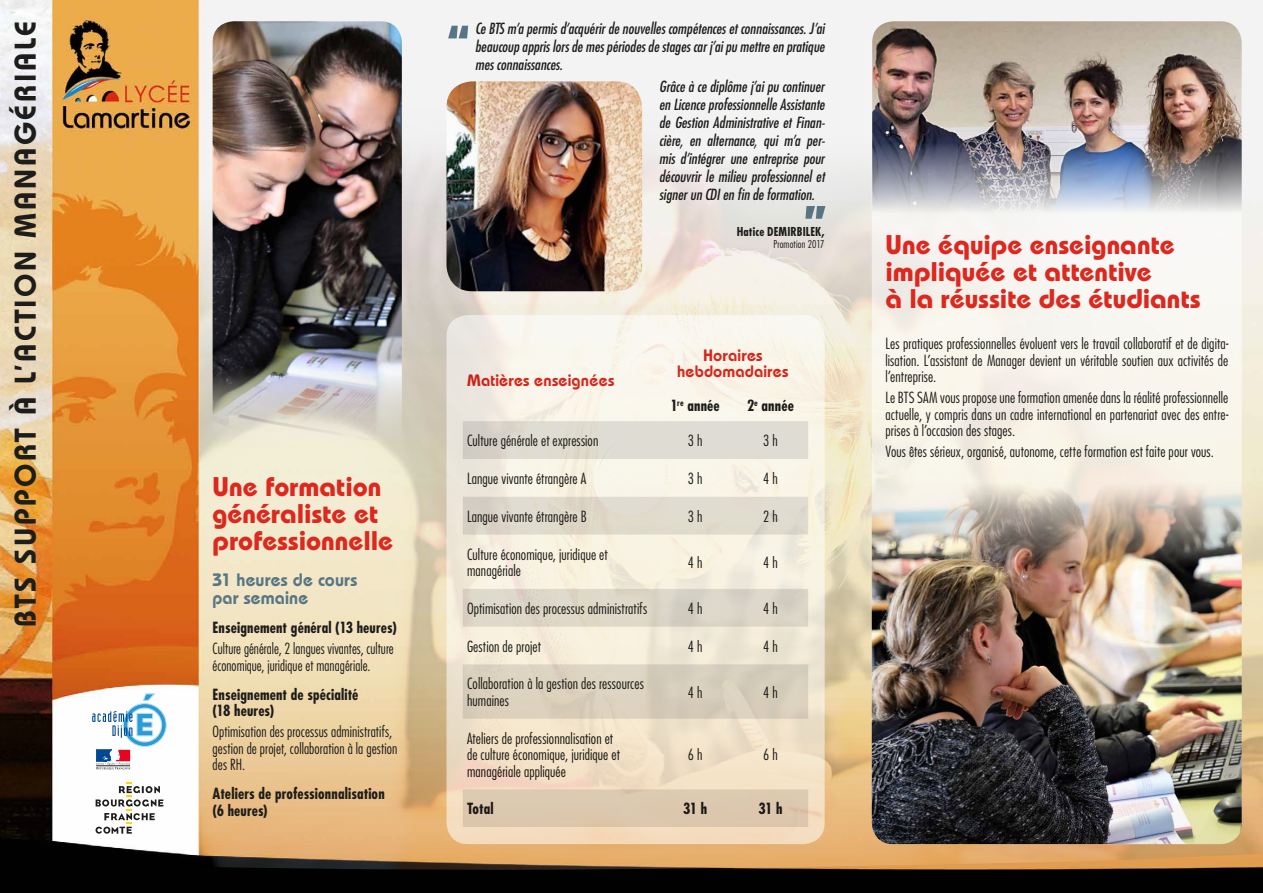
<style>
.page{position:relative;width:1263px;height:893px;background:#fff}
.page>*{position:absolute;margin:0;border:0;box-sizing:border-box;transform-origin:0 0}
.t1{font:800 54px "Bauhaus";color:#577584}
.t2{font:600 30px "Bauhaus";letter-spacing:.085em;color:#1d1d1b}
.t3{font:700 27px/27px "Bauhaus";color:#dd281f}
.t4{font:600 18px/18px "Bauhaus";letter-spacing:.005em;color:#577584}
.t5{font:600 16.5px/16.5px "Bauhaus";letter-spacing:.01em;color:#dd281f;text-align:center}
.t6{font:300 condensed 15px/16.5px "Futura";letter-spacing:.005em;color:#1d1d1b}
.t7{font:italic condensed 15px/18px "Futura";letter-spacing:.005em;color:#1d1d1b;text-align:justify}
.t8{font:700 condensed 15px/16.5px "Futura";letter-spacing:.01em;color:#1d1d1b}
.t9{font:300 condensed 15px/16.5px "Futura";letter-spacing:.005em;color:#1d1d1b;scale:.95 1}
.t10{font:700 condensed 12px "Futura";letter-spacing:.01em;color:#1d1d1b}
.t11{font:300 condensed 10.5px "Futura";letter-spacing:.02em;color:#1d1d1b}
</style>
<div class="page">
<img style="left:0;top:0;width:1263px;height:893px">
<img style="left:199px;top:109px;width:1064px;height:762px">
<div style="left:872px;top:21px;width:370px;height:823px;background:#f8f5ed;border-radius:21px"></div>
<svg style="left:446px;top:315px;width:379px;height:529px;fill:#f9f3e6"></svg>
<svg style="left:463px;top:421px;width:345px;height:406px;background:#e7decc"></svg>
<img style="left:446px;top:81px;width:196px;height:210px">
<img style="left:213px;top:21px;width:189px;height:435px">
<svg style="left:96px;top:782px;width:67px;height:52px"></svg>
<svg style="left:92px;top:692px;width:75px;height:78px"></svg>
<img style="left:872px;top:21px;width:370px;height:191px">
<img style="left:872px;top:482px;width:370px;height:362px">
<h2 class="t2" style="left:7px;top:627px;width:607px;rotate:-90deg">BTS SUPPORT À L’ACTION MANAGÉRIALE</h2>
<h3 class="t3" style="left:213px;top:473px;width:182px">Une formation généraliste et professionnelle</h3>
<p class="t4" style="left:213px;top:571px;width:146px">31 heures de cours par semaine</p>
<p class="t8" style="left:213px;top:619px;width:186px">Enseignement général (13 heures)</p>
<p class="t9" style="left:213px;top:640px;width:192px">Culture générale, 2 langues vivantes, culture économique, juridique et managériale.</p>
<p class="t8" style="left:213px;top:686px;width:147px">Enseignement de spécialité (18 heures)</p>
<p class="t6" style="left:213px;top:723px;width:186px">Optimisation des processus administratifs, gestion de projet, collaboration à la gestion des RH.</p>
<p class="t8" style="left:213px;top:785px;width:174px">Ateliers de professionnalisation (6 heures)</p>
<p class="t7" style="left:475px;top:19px;width:351px">Ce BTS m’a permis d’acquérir de nouvelles compétences et connaissances. J’ai beaucoup appris lors de mes périodes de stages car j’ai pu mettre en pratique mes connaissances.</p>
<p class="t7" style="left:659px;top:77px;width:167px">Grâce à ce diplôme j’ai pu continuer en Licence professionnelle Assistante de Gestion Administrative et Finan&shy;cière, en alternance, qui m’a per&shy;mis d’intégrer une entreprise pour découvrir le milieu professionnel et signer un CDI en fin de formation.</p>
<p class="t10" style="left:737px;top:224px;width:89px">Hatice DEMIRBILEK,</p>
<p class="t11" style="left:773px;top:238px;width:53px">Promotion 2017</p>
<h1 class="t1" style="left:446px;top:13px;width:25px">“</h1>
<h3 class="t3" style="left:885px;top:230px;width:317px;text-indent:-82px"><sup>”</sup> Une équipe enseignante impliquée et attentive<br>à la réussite des étudiants</h3>
<p class="t5" style="left:467px;top:371px;width:149px">Matières enseignées</p>
<p class="t5" style="left:677px;top:347px;width:113px">Horaires hebdomadaires</p>
<p class="t8" style="left:670px;top:397px;width:51px">1<sup>re</sup> année</p>
<p class="t8" style="left:747px;top:397px;width:48px">2<sup>e</sup> année</p>
<p class="t6" style="left:467px;top:432px;width:133px">Culture générale et expression</p>
<p class="t6" style="left:688px;top:432px;width:16px">3 h</p>
<p class="t6" style="left:763px;top:432px;width:16px">3 h</p>
<p class="t6" style="left:467px;top:470px;width:121px">Langue vivante étrangère A</p>
<p class="t6" style="left:688px;top:470px;width:16px">3 h</p>
<p class="t6" style="left:763px;top:470px;width:16px">4 h</p>
<p class="t6" style="left:467px;top:508px;width:121px">Langue vivante étrangère B</p>
<p class="t6" style="left:688px;top:508px;width:16px">3 h</p>
<p class="t6" style="left:763px;top:508px;width:16px">2 h</p>
<p class="t6" style="left:467px;top:545px;width:142px">Culture économique, juridique et managériale</p>
<p class="t6" style="left:688px;top:554px;width:16px">4 h</p>
<p class="t6" style="left:763px;top:554px;width:16px">4 h</p>
<p class="t6" style="left:467px;top:600px;width:182px">Optimisation des processus administratifs</p>
<p class="t6" style="left:688px;top:600px;width:16px">4 h</p>
<p class="t6" style="left:763px;top:600px;width:16px">4 h</p>
<p class="t6" style="left:467px;top:638px;width:75px">Gestion de projet</p>
<p class="t6" style="left:688px;top:638px;width:16px">4 h</p>
<p class="t6" style="left:763px;top:638px;width:16px">4 h</p>
<p class="t6" style="left:467px;top:675px;width:178px">Collaboration à la gestion des ressources humaines</p>
<p class="t6" style="left:688px;top:684px;width:16px">4 h</p>
<p class="t6" style="left:763px;top:684px;width:16px">4 h</p>
<p class="t6" style="left:467px;top:730px;width:154px">Ateliers de professionnalisation et de culture économique, juridique et managériale appliquée</p>
<p class="t6" style="left:688px;top:746px;width:16px">6 h</p>
<p class="t6" style="left:763px;top:746px;width:16px">6 h</p>
<p class="t8" style="left:467px;top:800px;width:28px">Total</p>
<p class="t8" style="left:683px;top:800px;width:25px">31 h</p>
<p class="t8" style="left:758px;top:800px;width:25px">31 h</p>
<p class="t6" style="left:885px;top:335px;width:344px;text-align:justify">Les pratiques professionnelles évoluent vers le travail collaboratif et de digita&shy;lisation. L’assistant de Manager devient un véritable soutien aux activités de l’entreprise.</p>
<p class="t6" style="left:885px;top:389px;width:344px;text-align:justify">Le BTS SAM vous propose une formation amenée dans la réalité professionnelle actuelle, y compris dans un cadre international en partenariat avec des entre&shy;prises à l’occasion des stages.</p>
<p class="t6" style="left:885px;top:443px;width:330px">Vous êtes sérieux, organisé, autonome, cette formation est faite pour vous.</p>
</div>
